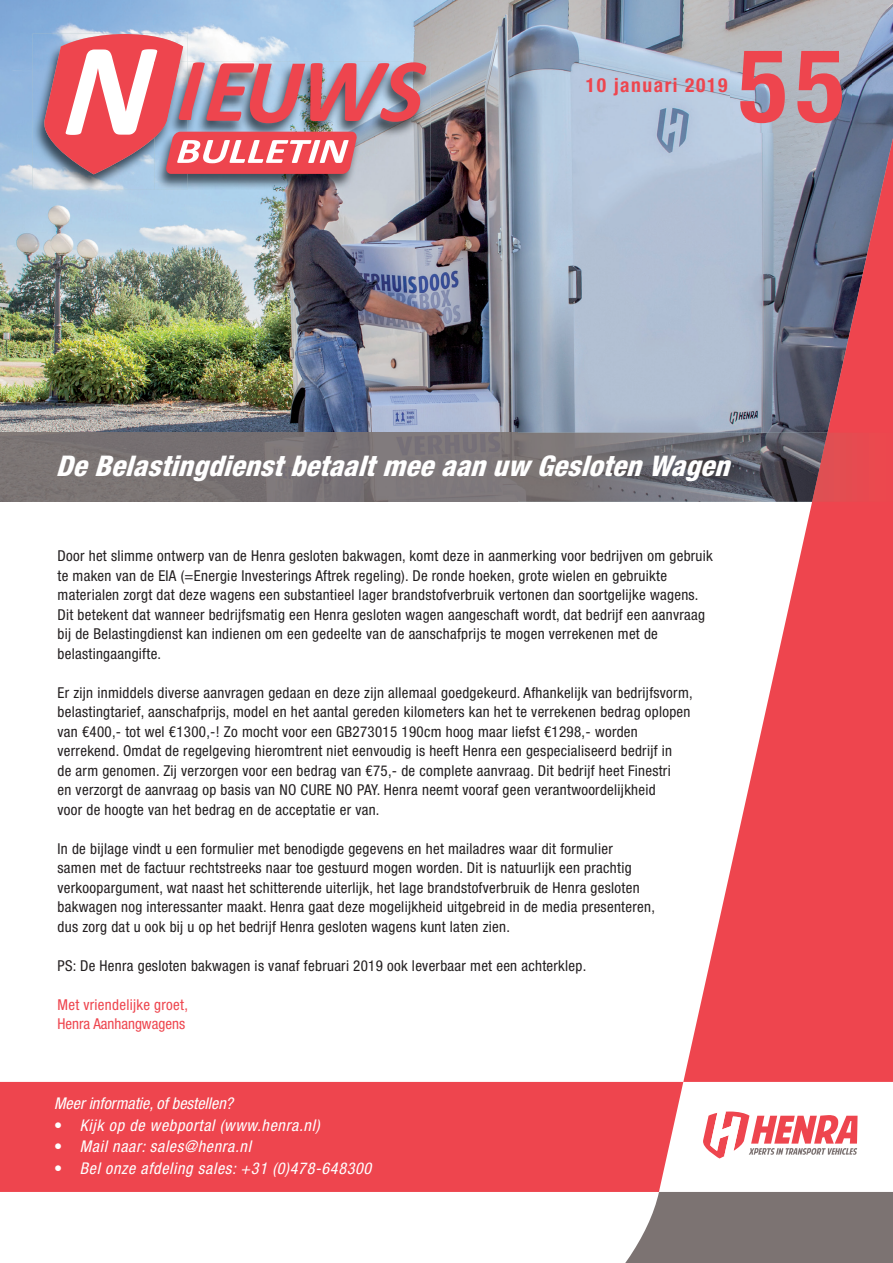
<style>
.page{position:relative;width:893px;height:1263px;background:#fff}
.page>*{position:absolute;margin:0;border:0;box-sizing:border-box;transform-origin:0 0}
.t1{font:700 condensed 102px "Helvetica Neue LT Std";color:#ee454e}
.t2{font:italic 700 86.85px "Myriad Pro";color:#ee454e}
.t3{font:italic 800 condensed 28.5px "Helvetica Neue LT Std";letter-spacing:.01em;color:#fff}
.t4{font:700 condensed 19.5px "Helvetica Neue LT Std";letter-spacing:.08em;color:#ee454e}
.t5{font:italic condensed 16.2px "Helvetica Neue LT Std";letter-spacing:.04em;color:#fff}
.t6{font:italic condensed 16.2px "Helvetica Neue LT Std";color:#fff}
.t7{font:condensed 15px/19.5px "Helvetica Neue LT Std";letter-spacing:.02em;color:#231f20}
.t8{font:condensed 15px/19.5px "Helvetica Neue LT Std";letter-spacing:.02em;color:#ee454e}
.s1{font-style:normal}
</style>
<div class="page">
<img style="left:0;top:0;width:893px;height:433px">
<img style="left:33px;top:33px;width:154px;height:157px">
<img style="left:187px;top:62px;width:244px;height:128px">
<img style="left:154px;top:174px;width:33px;height:16px">
<svg style="left:39px;top:34px;width:387px;height:140px;background:#c98f9c"></svg>
<div style="left:0;top:1082px;width:683px;height:110px;background:#ee454e"></div>
<svg style="left:625px;top:1192px;width:268px;height:71px;background:#867e7d"></svg>
<svg style="left:703px;top:1111px;width:154px;height:47px"></svg>
<svg style="left:683px;top:138px;width:210px;height:944px"></svg>
<img style="left:731px;top:41px;width:120px;height:92px">
<img style="left:0;top:433px;width:812px;height:69px">
<svg style="left:812px;top:433px;width:81px;height:69px;background:#d74c51"></svg>
<h2 class="t2" style="left:243px;top:37px;width:59px">U</h2>
<h3 class="t4" style="left:586px;top:73px;width:143px">10 januari 2019</h3>
<h1 class="t1" style="left:738px;top:24px;width:108px">55</h1>
<h3 class="t3" style="left:56px;top:448px;width:674px">De Belastingdienst betaalt mee aan uw Gesloten Wagen</h3>
<p class="t7" style="left:58px;top:546px;width:657px">Door het slimme ontwerp van de Henra gesloten bakwagen, komt deze in aanmerking voor bedrijven om gebruik te maken van de EIA (=Energie Investerings Aftrek regeling). De ronde hoeken, grote wielen en gebruikte materialen zorgt dat deze wagens een substantieel lager brandstofverbruik vertonen dan soortgelijke wagens.<br>Dit betekent dat wanneer bedrijfsmatig een Henra gesloten wagen aangeschaft wordt, dat bedrijf een aanvraag bij de Belastingdienst kan indienen om een gedeelte van de aanschafprijs te mogen verrekenen met de belastingaangifte.</p>
<p class="t7" style="left:58px;top:683px;width:637px">Er zijn inmiddels diverse aanvragen gedaan en deze zijn allemaal goedgekeurd. Afhankelijk van bedrijfsvorm, belastingtarief, aanschafprijs, model en het aantal gereden kilometers kan het te verrekenen bedrag oplopen van €400,- tot wel €1300,-! Zo mocht voor een GB273015 190cm hoog maar liefst €1298,- worden verrekend. Omdat de regelgeving hieromtrent niet eenvoudig is heeft Henra een gespecialiseerd bedrijf in<br>de arm genomen. Zij verzorgen voor een bedrag van €75,- de complete aanvraag. Dit bedrijf heet Finestri<br>en verzorgt de aanvraag op basis van NO CURE NO PAY. Henra neemt vooraf geen verantwoordelijkheid<br>voor de hoogte van het bedrag en de acceptatie er van.</p>
<p class="t7" style="left:58px;top:839px;width:599px">In de bijlage vindt u een formulier met benodigde gegevens en het mailadres waar dit formulier<br>samen met de factuur rechtstreeks naar toe gestuurd mogen worden. Dit is natuurlijk een prachtig verkoopargument, wat naast het schitterende uiterlijk, het lage brandstofverbruik de Henra gesloten bakwagen nog interessanter maakt. Henra gaat deze mogelijkheid uitgebreid in de media presenteren, dus zorg dat u ook bij u op het bedrijf Henra gesloten wagens kunt laten zien.</p>
<p class="t7" style="left:58px;top:956px;width:530px">PS: De Henra gesloten bakwagen is vanaf februari 2019 ook leverbaar met een achterklep.</p>
<p class="t8" style="left:58px;top:995px;width:132px">Met vriendelijke groet,<br>Henra Aanhangwagens</p>
<p class="t6" style="left:54px;top:1094px;width:180px">Meer informatie, of bestellen?</p>
<p class="t5" style="left:54px;top:1115px;width:267px"><span class="s1">•</span> Kijk op de webportal (www.henra.nl)</p>
<p class="t5" style="left:54px;top:1137px;width:198px"><span class="s1">•</span> Mail naar: sales@henra.nl</p>
<p class="t5" style="left:54px;top:1159px;width:319px"><span class="s1">•</span> Bel onze afdeling sales: +31 (0)478-648300</p>
</div>
